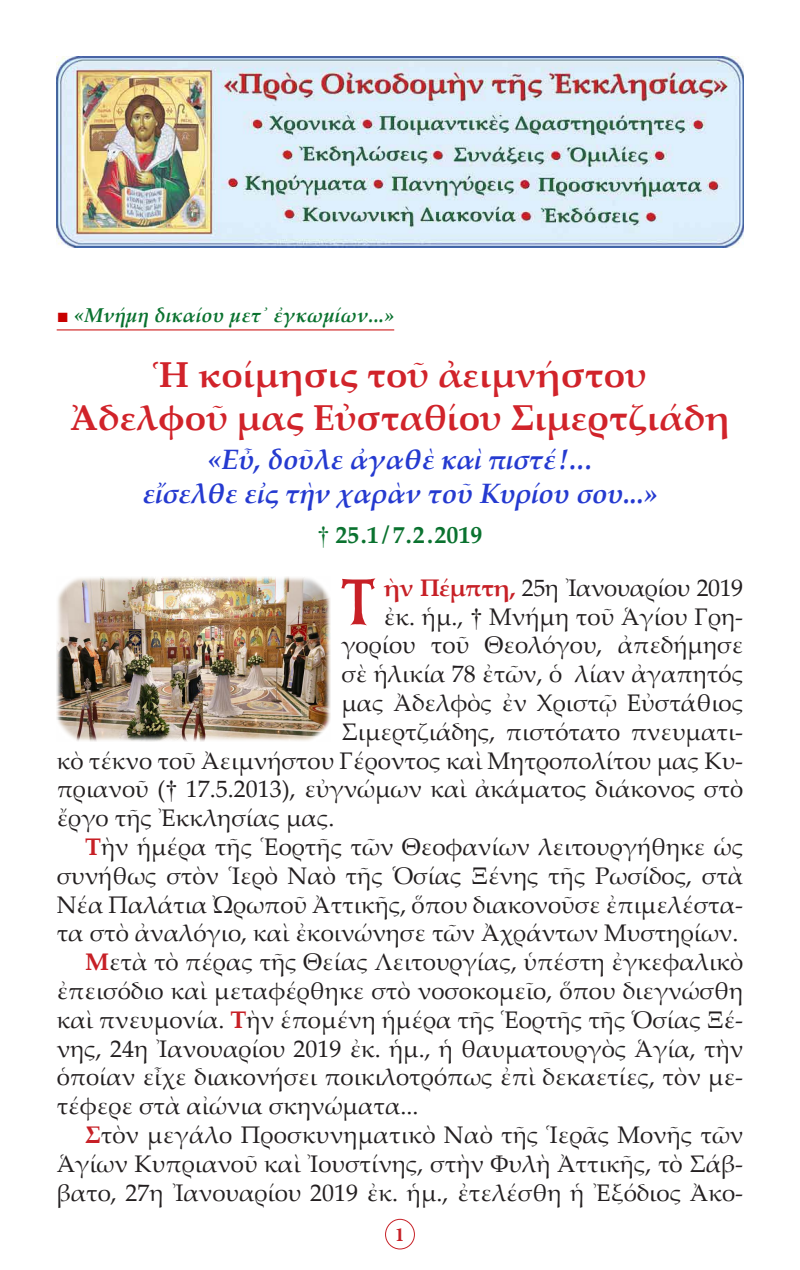
<style>
.page{position:relative;width:800px;height:1270px;background:#fff}
.page>*{position:absolute;margin:0;border:0;box-sizing:border-box;transform-origin:0 0}
.t1{font:65px "BYZIMAK";color:#c72026}
.t2{font:700 36px "Palatino Linotype";color:#d1232a}
.t3{font:italic 700 28px "Palatino Linotype";letter-spacing:-.01em;color:#253ad0}
.t4{font:24px/28.8px "Palatino Linotype";color:#231f20;text-align:justify}
.t5{font:24px "Palatino Linotype";letter-spacing:-.02em;color:#231f20}
.t6{font:700 24px "Palatino Linotype";color:#0a722f}
.t7{font:italic 700 20px "Palatino Linotype";letter-spacing:.01em;color:#0a722f}
.t8{font:700 20px "Minion Pro";color:#c72026}
.s1{font-family:"CTOS New Times Bold Test 1";font-weight:400;font-style:normal;color:#c80000}
.s2{font-family:"CTOS New Times Roman Test 1";font-weight:400}
.s3{font-weight:700;color:#c72026}
.s4{font-family:"CTOS New Times Roman Test 1"}
</style>
<div class="page">
<div style="left:385px;top:1219px;width:30px;height:30px;border:1px solid #c72026;border-radius:50%"></div>
<hr style="left:57px;top:330px;width:337px;height:1px;background:#c80000">
<img style="left:57px;top:57px;width:687px;height:190px">
<img style="left:57px;top:576px;width:273px;height:166px">
<p class="t7" style="left:57px;top:301px;width:339px"><span class="s1">■</span> «Μνήμη δικαίου μετ᾿ ἐγκωμίων...»</p>
<p class="t2" style="left:153px;top:349px;width:495px">Ἡ κοίμησις τοῦ ἀειμνήστου</p>
<p class="t2" style="left:70px;top:392px;width:661px">Ἀδελφοῦ μας Εὐσταθίου Σιμερτζιάδη</p>
<p class="t3" style="left:208px;top:440px;width:386px">«Εὖ, δοῦλε ἀγαθὲ καὶ πιστέ!...</p>
<p class="t3" style="left:142px;top:473px;width:516px">εἴσελθε εἰς τὴν χαρὰν τοῦ Κυρίου σου...»</p>
<p class="t6" style="left:317px;top:518px;width:167px"><span class="s2">†</span> 25.1/7.2.2019</p>
<p class="t1" style="left:339px;top:563px;width:40px">Τ</p>
<p class="t5" style="left:384px;top:571px;width:361px"><span class="s3">ὴν Πέμπτη,</span> 25η Ἰανουαρίου 2019</p>
<p class="t4" style="left:384px;top:601px;width:361px">ἐκ. ἡμ., <span class="s4">†</span> Μνήμη τοῦ Ἁγίου Γρη-</p>
<p class="t4" style="left:341px;top:630px;width:403px">γορίου τοῦ Θεολόγου, ἀπεδήμησε</p>
<p class="t4" style="left:341px;top:659px;width:403px">σὲ ἡλικία 78 ἐτῶν, ὁ λίαν ἀγαπητός</p>
<p class="t4" style="left:341px;top:687px;width:403px">μας Ἀδελφὸς ἐν Χριστῷ Εὐστάθιος</p>
<p class="t4" style="left:341px;top:716px;width:403px">Σιμερτζιάδης, πιστότατο πνευματι-</p>
<p class="t4" style="left:57px;top:745px;width:688px">κὸ τέκνο τοῦ Ἀειμνήστου Γέροντος καὶ Μητροπολίτου μας Κυ-</p>
<p class="t4" style="left:57px;top:774px;width:688px">πριανοῦ (<span class="s4">†</span> 17.5.2013), εὐγνώμων καὶ ἀκάματος διάκονος στὸ</p>
<p class="t4" style="left:57px;top:803px;width:279px">ἔργο τῆς Ἐκκλησίας μας.</p>
<p class="t4" style="left:57px;top:831px;width:688px;text-indent:28px"><span class="s3">Τ</span>ὴν ἡμέρα τῆς Ἑορτῆς τῶν Θεοφανίων λειτουργήθηκε ὡς συνήθως στὸν Ἱερὸ Ναὸ τῆς Ὁσίας Ξένης τῆς Ρωσίδος, στὰ Νέα Παλάτια Ὠρωποῦ Ἀττικῆς, ὅπου διακονοῦσε ἐπιμελέστα&shy;τα στὸ ἀναλόγιο, καὶ ἐκοινώνησε τῶν Ἀχράντων Μυστηρίων.</p>
<p class="t4" style="left:57px;top:947px;width:688px;text-indent:28px"><span class="s3">Μ</span>ετὰ τὸ πέρας τῆς Θείας Λειτουργίας, ὑπέστη ἐγκεφαλικὸ ἐπεισόδιο καὶ μεταφέρθηκε στὸ νοσοκομεῖο, ὅπου διεγνώσθη καὶ πνευμονία. <span class="s3">Τ</span>ὴν ἑπομένη ἡμέρα τῆς Ἑορτῆς τῆς Ὁσίας Ξέ&shy;νης, 24η Ἰανουαρίου 2019 ἐκ. ἡμ., ἡ θαυματουργὸς Ἁγία, τὴν ὁποίαν εἶχε διακονήσει ποικιλοτρόπως ἐπὶ δεκαετίες, τὸν με&shy;τέφερε στὰ αἰώνια σκηνώματα...</p>
<p class="t4" style="left:57px;top:1119px;width:688px;text-indent:28px"><span class="s3">Σ</span>τὸν μεγάλο Προσκυνηματικὸ Ναὸ τῆς Ἱερᾶς Μονῆς τῶν Ἁγίων Κυπριανοῦ καὶ Ἰουστίνης, στὴν Φυλὴ Ἀττικῆς, τὸ Σάβ&shy;βατο, 27η Ἰανουαρίου 2019 ἐκ. ἡμ., ἐτελέσθη ἡ Ἐξόδιος Ἀκο-</p>
<p class="t8" style="left:395px;top:1220px;width:11px">1</p>
</div>
